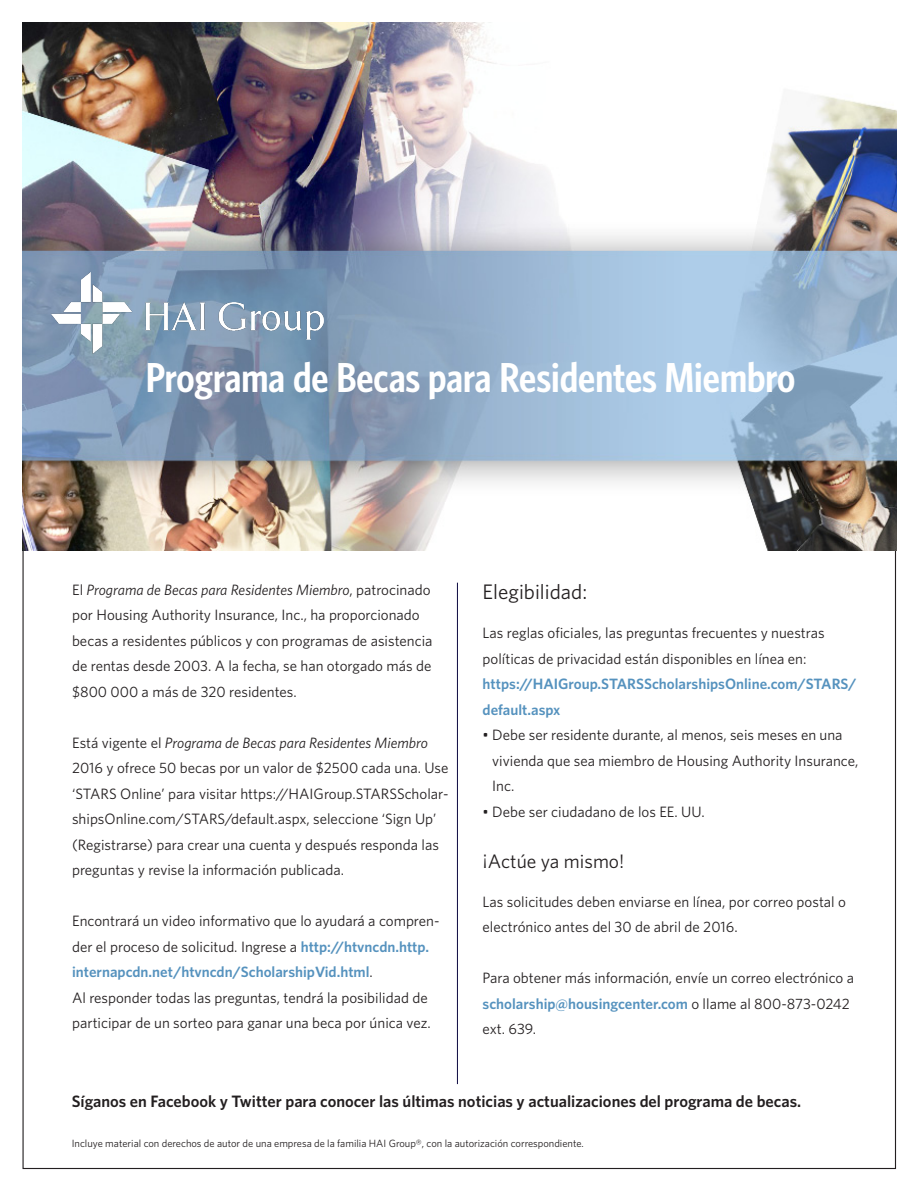
<style>
.page{position:relative;width:918px;height:1188px;background:#fff}
.page>*{position:absolute;margin:0;border:0;box-sizing:border-box;transform-origin:0 0}
.t1{font:600 42px "Whitney Condensed";color:#fff}
.t2{font:21px "Whitney";color:#231f20}
.t3{font:19.5px "Whitney";color:#231f20}
.t4{font:600 16.5px "Whitney";color:#231f20}
.t5{font:15px/25.5px "Whitney";color:#231f20}
.t6{font:600 15px/25.5px "Whitney";color:#5592be}
.t7{font:10.5px "Whitney";color:#231f20}
.s1{font-style:italic}
.s2{font-weight:600;color:#5592be}
</style>
<div class="page">
<hr style="left:457px;top:583px;width:1px;height:501px;background:#0b0840">
<img style="left:23px;top:22px;width:873px;height:529px">
<img style="left:51px;top:273px;width:273px;height:81px">
<p class="t1" style="left:146px;top:351px;width:651px">Programa de Becas para Residentes Miembro</p>
<p class="t5" style="left:72px;top:576px;width:362px">El <span class="s1">Programa de Becas para Residentes Miembro</span>, patrocinado por Housing Authority Insurance, Inc., ha proporcionado becas a residentes públicos y con programas de asistencia de rentas desde 2003. A la fecha, se han otorgado más de $800 000 a más de 320 residentes.</p>
<p class="t5" style="left:72px;top:729px;width:378px">Está vigente el <span class="s1">Programa de Becas para Residentes Miembro </span>2016 y ofrece 50 becas por un valor de $2500 cada una. Use ‘STARS Online’ para visitar https://HAIGroup.STARSScholar&shy;shipsOnline.com/STARS/default.aspx, seleccione ‘Sign Up’ (Registrarse) para crear una cuenta y después responda las preguntas y revise la información publicada.</p>
<p class="t5" style="left:72px;top:908px;width:369px">Encontrará un video informativo que lo ayudará a compren&shy;der el proceso de solicitud. Ingrese a <span class="s2">http://htvncdn.http. internapcdn.net/htvncdn/ScholarshipVid.html</span>.<br>Al responder todas las preguntas, tendrá la posibilidad de participar de un sorteo para ganar una beca por única vez.</p>
<p class="t2" style="left:483px;top:578px;width:106px">Elegibilidad:</p>
<p class="t5" style="left:483px;top:620px;width:344px">Las reglas oficiales, las preguntas frecuentes y nuestras políticas de privacidad están disponibles en línea en:</p>
<p class="t6" style="left:483px;top:671px;width:376px">https://HAIGroup.STARSScholarshipsOnline.com/STARS/ default.aspx</p>
<p class="t5" style="left:492px;top:722px;width:368px;text-indent:-10px">• Debe ser residente durante, al menos, seis meses en una vivienda que sea miembro de Housing Authority Insurance,<br>Inc.</p>
<p class="t5" style="left:483px;top:799px;width:224px">• Debe ser ciudadano de los EE. UU.</p>
<p class="t3" style="left:483px;top:848px;width:143px">¡Actúe ya mismo!</p>
<p class="t5" style="left:483px;top:889px;width:365px">Las solicitudes deben enviarse en línea, por correo postal o electrónico antes del 30 de abril de 2016.</p>
<p class="t5" style="left:483px;top:965px;width:373px">Para obtener más información, envíe un correo electrónico a <span class="s2">scholarship@housingcenter.com</span> o llame al 800-873-0242 ext. 639.</p>
<p class="t4" style="left:72px;top:1090px;width:731px">Síganos en Facebook y Twitter para conocer las últimas noticias y actualizaciones del programa de becas.</p>
<p class="t7" style="left:72px;top:1136px;width:514px">Incluye material con derechos de autor de una empresa de la familia HAI Group®, con la autorización correspondiente.</p>
</div>
